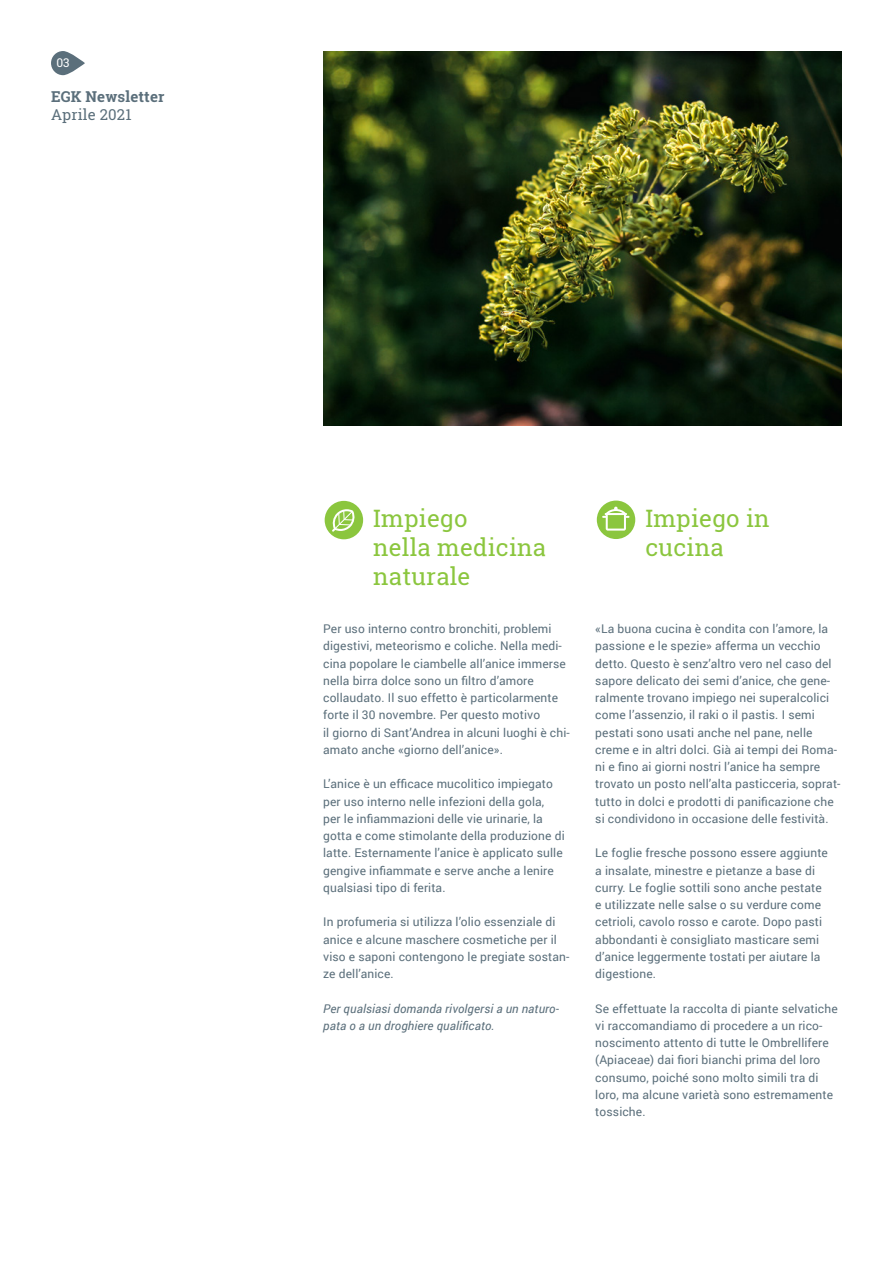
<style>
.page{position:relative;width:893px;height:1263px;background:#fff}
.page>*{position:absolute;margin:0;border:0;box-sizing:border-box;transform-origin:0 0}
.Lead{font:24px/28.8px "Roboto Slab";letter-spacing:.01em;color:#8bc63e}
.t1{font:700 15px "Roboto Slab";letter-spacing:.01em;color:#5b6f7b}
.t2{font:15px "Roboto Slab";letter-spacing:.01em;color:#5b6f7b}
.Lauftext{font:12px/17.2px "Roboto";letter-spacing:.01em;color:#5b6f7b}
.Lauftext-2{font:italic 12px/17.2px "Roboto";letter-spacing:.01em;color:#5b6f7b}
.t3{font:12px "Roboto Slab";color:#fff}
</style>
<div class="page">
<img style="left:323px;top:51px;width:519px;height:374px">
<svg style="left:51px;top:51px;width:34px;height:24px"></svg>
<div style="left:325px;top:501px;width:38px;height:38px;background:#8bc63e;border-radius:50%"></div>
<svg style="left:332px;top:509px;width:23px;height:23px"></svg>
<div style="left:597px;top:501px;width:38px;height:38px;background:#8bc63e;border-radius:50%"></div>
<svg style="left:602px;top:507px;width:27px;height:24px"></svg>
<p class="t3" style="left:56px;top:54px;width:15px">03</p>
<p class="t1" style="left:51px;top:86px;width:115px">EGK Newsletter</p>
<p class="t2" style="left:51px;top:104px;width:82px">Aprile 2021</p>
<p class="Lead" style="left:373px;top:504px;width:174px">Impiego<br>nella medicina naturale</p>
<p class="Lead" style="left:645px;top:504px;width:126px">Impiego in cucina</p>
<p class="Lauftext" style="left:323px;top:620px;width:248px">Per uso interno contro bronchiti, problemi digestivi, meteorismo e coliche. Nella medi&shy;cina popolare le ciambelle all’anice immerse nella birra dolce sono un filtro d’amore collaudato. Il suo effetto è particolarmente forte il 30 novembre. Per questo motivo<br>il giorno di Sant’Andrea in alcuni luoghi è chi&shy;amato anche «giorno dell’anice».</p>
<p class="Lauftext" style="left:323px;top:775px;width:243px">L’anice è un efficace mucolitico impiegato per uso interno nelle infezioni della gola, per le infiammazioni delle vie urinarie, la gotta e come stimolante della produzione di latte. Esternamente l’anice è applicato sulle gengive infiammate e serve anche a lenire qualsiasi tipo di ferita.</p>
<p class="Lauftext" style="left:323px;top:913px;width:248px">In profumeria si utilizza l’olio essenziale di anice e alcune maschere cosmetiche per il viso e saponi contengono le pregiate sostan&shy;ze dell’anice.</p>
<p class="Lauftext-2" style="left:323px;top:999px;width:237px">Per qualsiasi domanda rivolgersi a un naturo&shy;pata o a un droghiere qualificato.</p>
<p class="Lauftext" style="left:595px;top:620px;width:247px">«La buona cucina è condita con l’amore, la passione e le spezie» afferma un vecchio detto. Questo è senz’altro vero nel caso del sapore delicato dei semi d’anice, che gene&shy;ralmente trovano impiego nei superalcolici come l’assenzio, il raki o il pastis. I semi pestati sono usati anche nel pane, nelle creme e in altri dolci. Già ai tempi dei Roma&shy;ni e fino ai giorni nostri l’anice ha sempre trovato un posto nell’alta pasticceria, soprat&shy;tutto in dolci e prodotti di panificazione che si condividono in occasione delle festività.</p>
<p class="Lauftext" style="left:595px;top:844px;width:234px">Le foglie fresche possono essere aggiunte a insalate, minestre e pietanze a base di curry. Le foglie sottili sono anche pestate e utilizzate nelle salse o su verdure come cetrioli, cavolo rosso e carote. Dopo pasti abbondanti è consigliato masticare semi d’anice leggermente tostati per aiutare la digestione.</p>
<p class="Lauftext" style="left:595px;top:999px;width:244px">Se effettuate la raccolta di piante selvatiche vi raccomandiamo di procedere a un rico&shy;noscimento attento di tutte le Ombrellifere (Apiaceae) dai fiori bianchi prima del loro consumo, poiché sono molto simili tra di loro, ma alcune varietà sono estremamente tossiche.</p>
</div>
